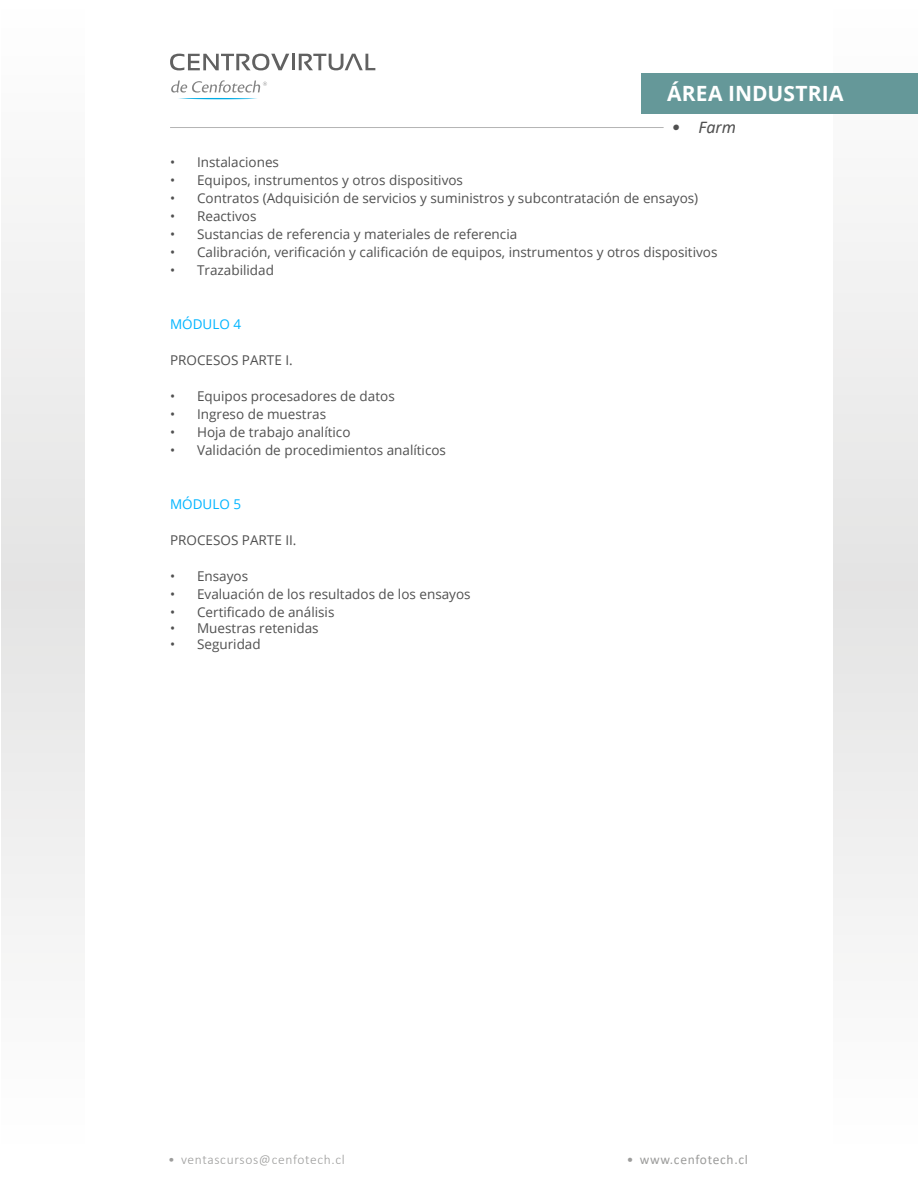
<style>
.page{position:relative;width:918px;height:1188px;background:#fff}
.page>*{position:absolute;margin:0;border:0;box-sizing:border-box;transform-origin:0 0}
.t1{font:700 21px "Open Sans";letter-spacing:.015em;color:#fff}
.t2{font:italic 18px "Calibri";color:#505050}
.t3{font:13.5px "Open Sans";color:#505050}
.t4{font:300 13.5px "Calibri";letter-spacing:.05em;color:#9d9d9c}
.t5{font:13.5px "Calibri";letter-spacing:.05em;color:#9d9d9c}
.t6{font:13.5px "Open Sans";color:#00b5ff}
</style>
<div class="page">
<div style="left:2px;top:0;width:916px;height:1187px;background:linear-gradient(to bottom,#f1f1f1,#f3f3f2)"></div>
<div style="left:85px;top:0;width:748px;height:1188px;background:#fff"></div>
<svg style="left:170px;top:54px;width:119px;height:16px"></svg>
<hr style="left:292px;top:54px;width:3px;height:16px;background:#616161">
<svg style="left:299px;top:54px;width:76px;height:16px"></svg>
<svg style="left:171px;top:80px;width:96px;height:19px"></svg>
<hr style="left:170px;top:127px;width:494px;height:1px;background:#b4b4b4">
<div style="left:642px;top:74px;width:276px;height:40px;background:#659899"></div>
<h1 class="t1" style="left:667px;top:78px;width:178px">ÁREA INDUSTRIA</h1>
<h2 class="t2" style="left:672px;top:114px;width:66px">• Farm</h2>
<p class="t3" style="left:170px;top:152px;width:110px">• Instalaciones</p>
<p class="t3" style="left:170px;top:170px;width:294px">• Equipos, instrumentos y otros dispositivos</p>
<p class="t3" style="left:170px;top:188px;width:530px">• Contratos (Adquisición de servicios y suministros y subcontratación de ensayos)</p>
<p class="t3" style="left:170px;top:206px;width:88px">• Reactivos</p>
<p class="t3" style="left:170px;top:224px;width:349px">• Sustancias de referencia y materiales de referencia</p>
<p class="t3" style="left:170px;top:242px;width:549px">• Calibración, verificación y calificación de equipos, instrumentos y otros dispositivos</p>
<p class="t3" style="left:170px;top:260px;width:105px">• Trazabilidad</p>
<p class="t6" style="left:170px;top:314px;width:73px">MÓDULO 4</p>
<p class="t3" style="left:170px;top:350px;width:124px">PROCESOS PARTE I.</p>
<p class="t3" style="left:170px;top:386px;width:226px">• Equipos procesadores de datos</p>
<p class="t3" style="left:170px;top:404px;width:158px">• Ingreso de muestras</p>
<p class="t3" style="left:170px;top:422px;width:182px">• Hoja de trabajo analítico</p>
<p class="t3" style="left:170px;top:440px;width:277px">• Validación de procedimientos analíticos</p>
<p class="t6" style="left:170px;top:494px;width:73px">MÓDULO 5</p>
<p class="t3" style="left:170px;top:530px;width:128px">PROCESOS PARTE II.</p>
<p class="t3" style="left:170px;top:566px;width:80px">• Ensayos</p>
<p class="t3" style="left:170px;top:584px;width:302px">• Evaluación de los resultados de los ensayos</p>
<p class="t3" style="left:170px;top:602px;width:166px">• Certificado de análisis</p>
<p class="t3" style="left:170px;top:619px;width:150px">• Muestras retenidas</p>
<p class="t3" style="left:170px;top:635px;width:92px">• Seguridad</p>
<p class="t4" style="left:168px;top:1151px;width:178px">• ventascursos@cenfotech.cl</p>
<p class="t5" style="left:627px;top:1150px;width:122px">• www.cenfotech.cl</p>
</div>
